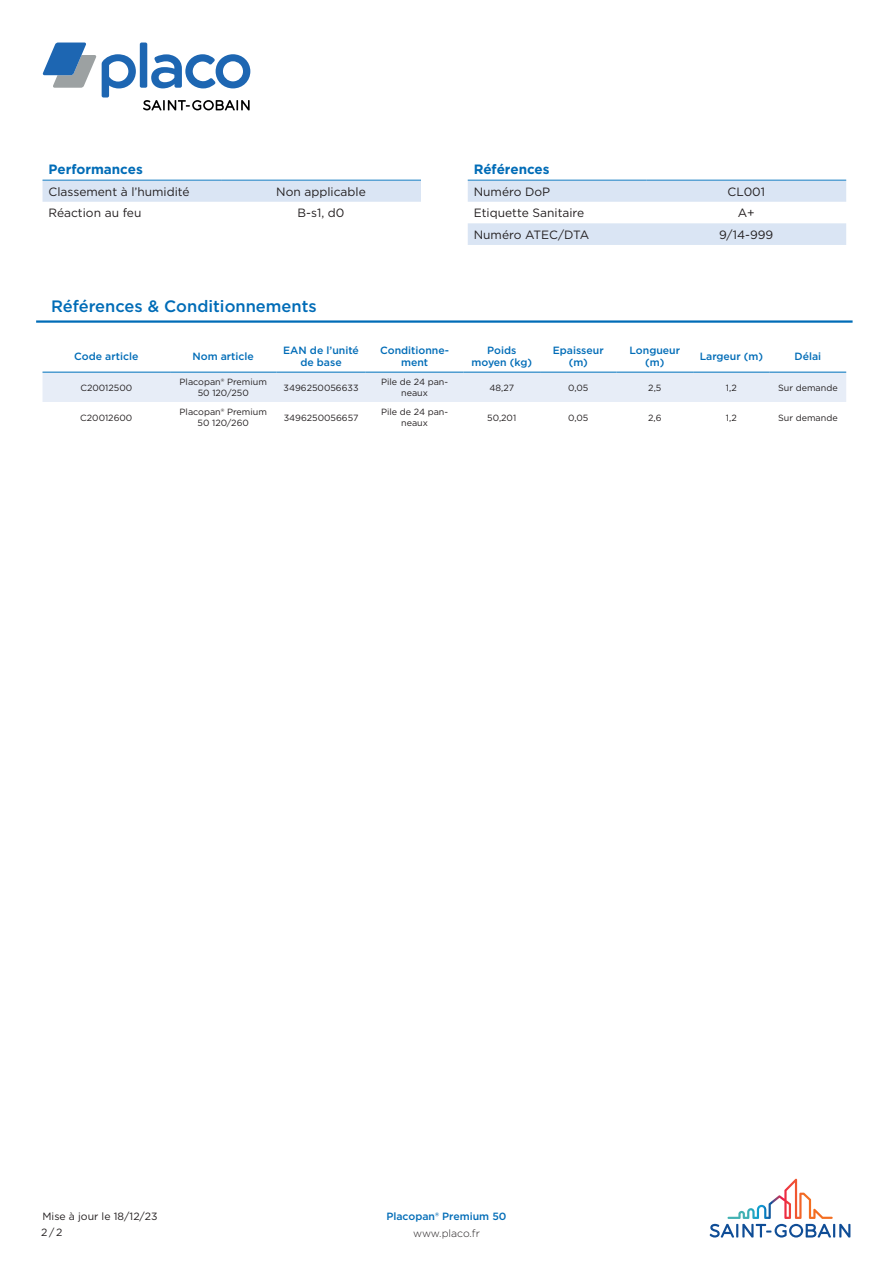
<style>
.page{position:relative;width:893px;height:1263px;background:#fff}
.page>*{position:absolute;margin:0;border:0;box-sizing:border-box;transform-origin:0 0}
.t1{font:500 16.5px "Gotham";color:#006cb7}
.attribute_group{font:700 13.5px "Gotham";color:#006cb7}
.column_1{font:12px "Gotham";color:#231f20}
.column_2{font:12px "Gotham";color:#231f20}
.column_header_1_colu{font:500 10.5px/12.6px "Gotham";color:#006cb7;text-align:center}
.t2{font:10.5px/16.6px "Gotham";color:#231f20}
.Product_Name_Master{font:500 10.5px "Gotham";color:#006cb7}
.t3{font:300 10.5px "Gotham";color:#231f20}
.column_2-2{font:9px/10.8px "Gotham";color:#231f20;text-align:center}
.column_4{font:9px/10.8px "Gotham";color:#231f20;text-align:center}
.column_3{font:9px "Gotham";color:#231f20}
.column_9{font:9px "Gotham";color:#231f20}
.column_1-2{font:9px "Gotham";color:#231f20}
.column_5{font:9px "Gotham";color:#231f20}
.column_6{font:9px "Gotham";color:#231f20}
.column_7{font:9px "Gotham";color:#231f20}
.column_8{font:9px "Gotham";color:#231f20}
</style>
<div class="page">
<svg style="left:143px;top:100px;width:107px;height:10px"></svg>
<div style="left:140px;top:43px;width:7px;height:45px;background:#1d66b2;border-radius:2px"></div>
<svg style="left:42px;top:43px;width:94px;height:55px"></svg>
<svg style="left:151px;top:54px;width:99px;height:34px"></svg>
<svg style="left:710px;top:1179px;width:140px;height:58px"></svg>
<div style="left:43px;top:181px;width:378px;height:21px;background:#dae5f4"></div>
<hr style="left:43px;top:180px;width:178px;height:1px;background:#167ec2">
<hr style="left:221px;top:180px;width:200px;height:1px;background:#167ec2">
<svg style="left:468px;top:181px;width:378px;height:64px"></svg>
<hr style="left:468px;top:180px;width:178px;height:1px;background:#167ec2">
<hr style="left:646px;top:180px;width:200px;height:1px;background:#167ec2">
<hr style="left:36px;top:320px;width:817px;height:3px;background:#006cb7">
<div style="left:43px;top:373px;width:803px;height:29px;background:#e7edf7"></div>
<hr style="left:43px;top:372px;width:127px;height:1px;background:#167ec2">
<hr style="left:170px;top:372px;width:106px;height:1px;background:#167ec2">
<hr style="left:276px;top:372px;width:90px;height:1px;background:#167ec2">
<hr style="left:366px;top:372px;width:97px;height:1px;background:#167ec2">
<hr style="left:463px;top:372px;width:77px;height:1px;background:#167ec2">
<hr style="left:540px;top:372px;width:77px;height:1px;background:#167ec2">
<hr style="left:617px;top:372px;width:76px;height:1px;background:#167ec2">
<hr style="left:693px;top:372px;width:77px;height:1px;background:#167ec2">
<hr style="left:770px;top:372px;width:76px;height:1px;background:#167ec2">
<p class="attribute_group" style="left:49px;top:160px;width:96px">Performances</p>
<p class="column_1" style="left:49px;top:184px;width:143px">Classement à l’humidité</p>
<p class="column_2" style="left:276px;top:184px;width:91px">Non applicable</p>
<p class="column_1" style="left:49px;top:205px;width:94px">Réaction au feu</p>
<p class="column_2" style="left:298px;top:205px;width:48px">B-s1, d0</p>
<p class="t1" style="left:51px;top:295px;width:267px">Références &amp; Conditionnements</p>
<p class="attribute_group" style="left:474px;top:160px;width:77px">Références</p>
<p class="column_1" style="left:474px;top:184px;width:78px">Numéro DoP</p>
<p class="column_2" style="left:727px;top:184px;width:39px">CL001</p>
<p class="column_1" style="left:474px;top:205px;width:112px">Etiquette Sanitaire</p>
<p class="column_2" style="left:738px;top:205px;width:18px">A+</p>
<p class="column_1" style="left:474px;top:227px;width:117px">Numéro ATEC/DTA</p>
<p class="column_2" style="left:719px;top:227px;width:56px">9/14-999</p>
<p class="column_header_1_colu" style="left:74px;top:350px;width:66px">Code article</p>
<p class="column_header_1_colu" style="left:192px;top:350px;width:63px">Nom article</p>
<p class="column_header_1_colu" style="left:283px;top:343px;width:77px">EAN de l’unité de base</p>
<p class="column_header_1_colu" style="left:380px;top:343px;width:70px">Conditionne&shy;ment</p>
<p class="column_header_1_colu" style="left:471px;top:343px;width:62px">Poids moyen (kg)</p>
<p class="column_header_1_colu" style="left:553px;top:343px;width:52px">Epaisseur (m)</p>
<p class="column_header_1_colu" style="left:630px;top:343px;width:52px">Longueur (m)</p>
<p class="column_header_1_colu" style="left:700px;top:350px;width:65px">Largeur (m)</p>
<p class="column_header_1_colu" style="left:795px;top:350px;width:28px">Délai</p>
<p class="column_1-2" style="left:80px;top:382px;width:53px">C20012500</p>
<p class="column_2-2" style="left:180px;top:376px;width:89px">Placopan® Premium<br>50 120/250</p>
<p class="column_3" style="left:284px;top:382px;width:76px">3496250056633</p>
<p class="column_4" style="left:381px;top:376px;width:69px">Pile de 24 pan&shy;neaux</p>
<p class="column_5" style="left:489px;top:382px;width:26px">48,27</p>
<p class="column_6" style="left:568px;top:382px;width:22px">0,05</p>
<p class="column_7" style="left:648px;top:382px;width:15px">2,5</p>
<p class="column_8" style="left:726px;top:382px;width:12px">1,2</p>
<p class="column_9" style="left:778px;top:382px;width:61px">Sur demande</p>
<p class="column_1-2" style="left:80px;top:412px;width:54px">C20012600</p>
<p class="column_2-2" style="left:180px;top:406px;width:89px">Placopan® Premium<br>50 120/260</p>
<p class="column_3" style="left:284px;top:412px;width:76px">3496250056657</p>
<p class="column_4" style="left:381px;top:406px;width:69px">Pile de 24 pan&shy;neaux</p>
<p class="column_5" style="left:487px;top:412px;width:30px">50,201</p>
<p class="column_6" style="left:568px;top:412px;width:22px">0,05</p>
<p class="column_7" style="left:648px;top:412px;width:15px">2,6</p>
<p class="column_8" style="left:726px;top:412px;width:12px">1,2</p>
<p class="column_9" style="left:778px;top:412px;width:61px">Sur demande</p>
<p class="t2" style="left:41px;top:1207px;width:118px">Mise à jour le 18/12/23<br>2/2</p>
<p class="Product_Name_Master" style="left:386px;top:1209px;width:122px">Placopan® Premium 50</p>
<p class="t3" style="left:413px;top:1227px;width:68px">www.placo.fr</p>
</div>
